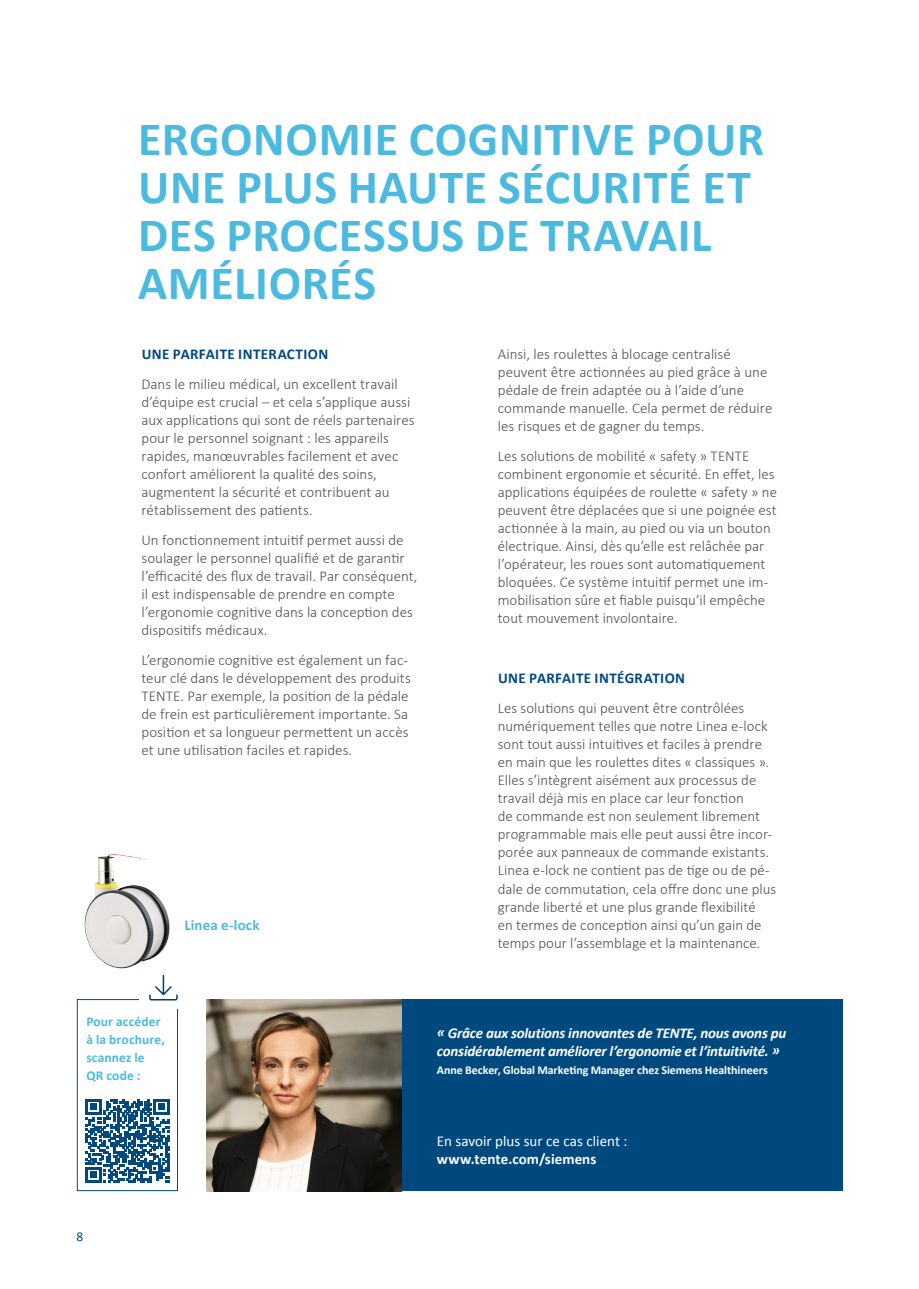
<style>
.page{position:relative;width:919px;height:1289px;background:#fff}
.page>*{position:absolute;margin:0;border:0;box-sizing:border-box;transform-origin:0 0}
.t1{font:700 48px/48px "Calibri";letter-spacing:.01em;color:#4cbadf}
.t2{font:300 15px/18px "Calibri";color:#4f4f4e}
.t3{font:italic 700 15px/18px "Calibri";letter-spacing:-.015em;color:#fff}
.t4{font:700 15px "Calibri";letter-spacing:.025em;color:#00497f}
.t5{font:15px "Calibri";color:#fff}
.t6{font:700 15px "Calibri";letter-spacing:.005em;color:#fff}
.t7{font:700 15px "Calibri";letter-spacing:.005em;color:#4cbadf}
.t8{font:700 13.5px/18px "Calibri";letter-spacing:.01em;color:#4cbadf}
.t9{font:13.5px "Calibri";color:#00497f}
.t10{font:700 12px "Calibri";letter-spacing:-.005em;color:#fff}
</style>
<div class="page">
<div style="left:77px;top:999px;width:101px;height:191px;border:1px solid #00497f"></div>
<svg style="left:86px;top:1099px;width:84px;height:83px"></svg>
<div style="left:139px;top:962px;width:47px;height:46px;background:#fff"></div>
<svg style="left:149px;top:975px;width:29px;height:25px"></svg>
<div style="left:401px;top:999px;width:441px;height:192px;background:#00497f"></div>
<img style="left:206px;top:999px;width:195px;height:192px">
<img style="left:85px;top:854px;width:84px;height:114px">
<h1 class="t1" style="left:138px;top:115px;width:627px">ERGONOMIE COGNITIVE POUR<br>UNE PLUS HAUTE SÉCURITÉ ET<br>DES PROCESSUS DE TRAVAIL<br>AMÉLIORÉS</h1>
<p class="t4" style="left:142px;top:344px;width:188px">UNE PARFAITE INTERACTION</p>
<p class="t2" style="left:141px;top:375px;width:275px">Dans le milieu médical, un excellent travail d’équipe est crucial – et cela s’applique aussi aux applications qui sont de réels partenaires pour le personnel soignant : les appareils rapides, manœuvrables facilement et avec confort améliorent la qualité des soins, augmentent la sécurité et contribuent au rétablissement des patients.</p>
<p class="t2" style="left:141px;top:531px;width:277px">Un fonctionnement intuitif permet aussi de soulager le personnel qualifié et de garantir l’efficacité des flux de travail. Par conséquent, il est indispensable de prendre en compte l’ergonomie cognitive dans la conception des dispositifs médicaux.</p>
<p class="t2" style="left:141px;top:651px;width:271px">L’ergonomie cognitive est également un fac&shy;teur clé dans le développement des produits TENTE. Par exemple, la position de la pédale de frein est particulièrement importante. Sa position et sa longueur permettent un accès et une utilisation faciles et rapides.</p>
<p class="t7" style="left:184px;top:914px;width:77px">Linea e-lock</p>
<p class="t2" style="left:497px;top:345px;width:276px">Ainsi, les roulettes à blocage centralisé peuvent être actionnées au pied grâce à une pédale de frein adaptée ou à l’aide d’une commande manuelle. Cela permet de réduire les risques et de gagner du temps.</p>
<p class="t2" style="left:497px;top:447px;width:281px">Les solutions de mobilité « safety » TENTE combinent ergonomie et sécurité. En effet, les applications équipées de roulette « safety » ne peuvent être déplacées que si une poignée est actionnée à la main, au pied ou via un bouton électrique. Ainsi, dès qu’elle est relâchée par l’opérateur, les roues sont automatiquement bloquées. Ce système intuitif permet une im&shy;mobilisation sûre et fiable puisqu’il empêche tout mouvement involontaire.</p>
<p class="t4" style="left:498px;top:668px;width:188px">UNE PARFAITE INTÉGRATION</p>
<p class="t2" style="left:497px;top:699px;width:280px">Les solutions qui peuvent être contrôlées numériquement telles que notre Linea e-lock sont tout aussi intuitives et faciles à prendre en main que les roulettes dites « classiques ».<br>Elles s’intègrent aisément aux processus de travail déjà mis en place car leur fonction<br>de commande est non seulement librement programmable mais elle peut aussi être incor&shy;porée aux panneaux de commande existants.<br>Linea e-lock ne contient pas de tige ou de pé&shy;dale de commutation, cela offre donc une plus grande liberté et une plus grande flexibilité<br>en termes de conception ainsi qu’un gain de temps pour l’assemblage et la maintenance.</p>
<p class="t8" style="left:86px;top:1012px;width:80px">Pour accéder à la brochure, scannez le<br>QR code :</p>
<p class="t3" style="left:437px;top:1023px;width:351px">« Grâce aux solutions innovantes de TENTE, nous avons pu considérablement améliorer l’ergonomie et l’intuitivité. »</p>
<p class="t10" style="left:437px;top:1061px;width:332px">Anne Becker, Global Marketing Manager chez Siemens Healthineers</p>
<p class="t9" style="left:77px;top:1227px;width:8px">8</p>
<p class="t5" style="left:437px;top:1131px;width:192px">En savoir plus sur ce cas client :</p>
<p class="t6" style="left:437px;top:1148px;width:161px">www.tente.com/siemens</p>
</div>
